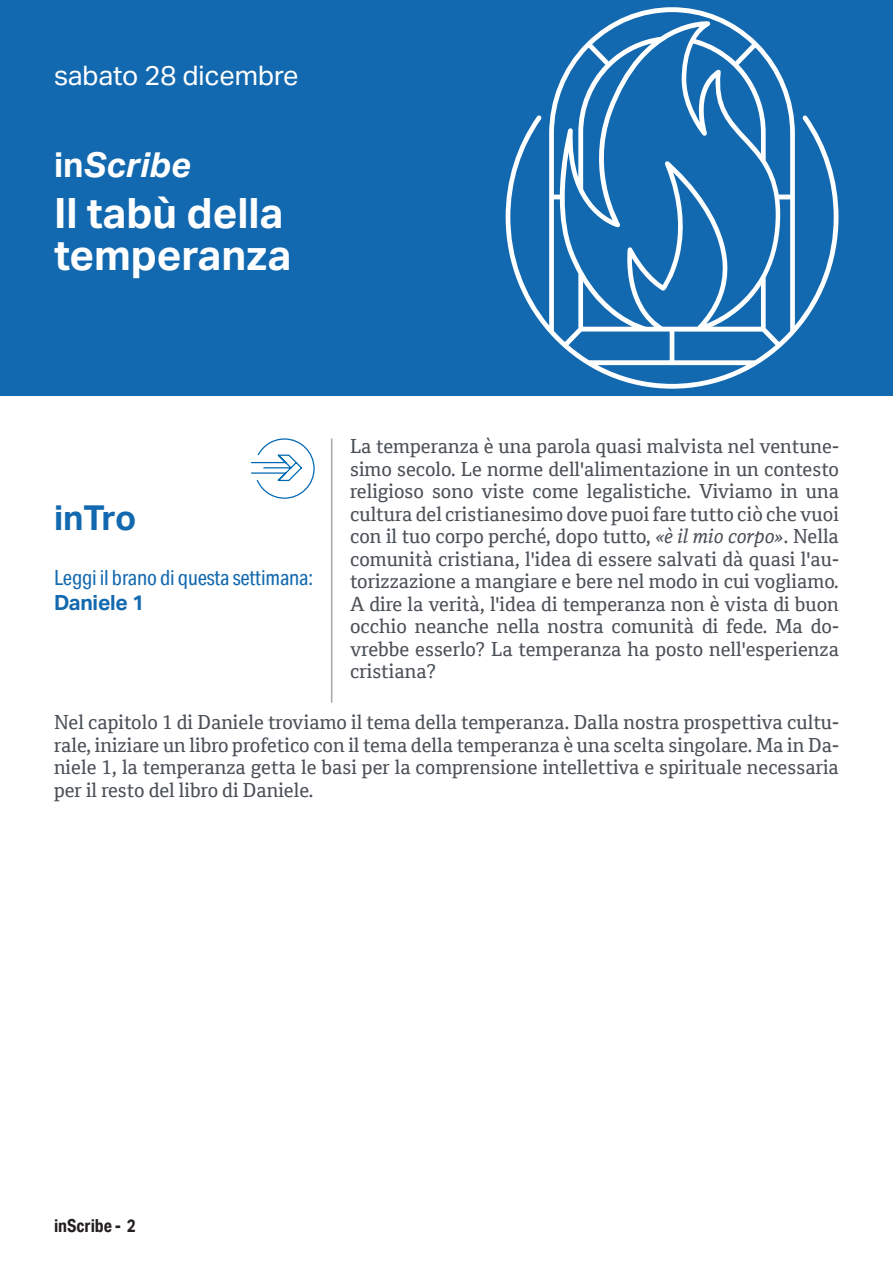
<style>
.page{position:relative;width:893px;height:1263px;background:#fff}
.page>*{position:absolute;margin:0;border:0;box-sizing:border-box;transform-origin:0 0}
.tit-giorno-02{font:700 42px/42px "Aktiv Grotesk";color:#fff}
.t1{font:italic 700 34.5px "Aktiv Grotesk";color:#fff}
.tit-sezione{font:700 34.5px "Aktiv Grotesk";letter-spacing:-.015em;color:#1369af}
.t2{font:27px "Aktiv Grotesk";color:#fff}
.commento{font:21px "Aktiv Grotesk Cd";letter-spacing:-.01em;color:#1369af}
.t3{font:700 21px "Aktiv Grotesk";letter-spacing:-.01em;color:#1369af}
.t4{font:19.5px/22.5px "Cordale";color:#4b5157;text-align:justify}
.t5{font:700 18px "Aktiv Grotesk Cd";color:#231f20}
.s1{font-style:normal}
.s2{font-family:"Cordale W01";font-style:italic}
</style>
<div class="page">
<div style="left:0;top:0;width:893px;height:395px;background:#1369af"></div>
<svg style="left:506px;top:7px;width:332px;height:382px"></svg>
<hr style="left:331px;top:438px;width:1px;height:265px;background:#4b5157">
<svg style="left:251px;top:438px;width:64px;height:61px"></svg>
<p class="t2" style="left:54px;top:59px;width:246px">sabato 28 dicembre</p>
<p class="t1" style="left:54px;top:143px;width:138px"><span class="s1">in</span>Scribe</p>
<p class="tit-giorno-02" style="left:54px;top:192px;width:239px">Il tabù della temperanza</p>
<p class="tit-sezione" style="left:54px;top:497px;width:84px">inTro</p>
<p class="commento" style="left:54px;top:565px;width:261px">Leggi il brano di questa settimana:</p>
<p class="t3" style="left:54px;top:591px;width:92px">Daniele 1</p>
<p class="t4" style="left:350px;top:435px;width:490px">La temperanza è una parola quasi malvista nel ventune&shy;simo secolo. Le norme dell'alimentazione in un contesto religioso sono viste come legalistiche. Viviamo in una cultura del cristianesimo dove puoi fare tutto ciò che vuoi con il tuo corpo perché, dopo tutto, <span class="s2">«è il mio corpo»</span>. Nella comunità cristiana, l'idea di essere salvati dà quasi l'au&shy;torizzazione a mangiare e bere nel modo in cui vogliamo.<br>A dire la verità, l'idea di temperanza non è vista di buon occhio neanche nella nostra comunità di fede. Ma do&shy;vrebbe esserlo? La temperanza ha posto nell'esperienza cristiana?</p>
<p class="t4" style="left:54px;top:711px;width:786px">Nel capitolo 1 di Daniele troviamo il tema della temperanza. Dalla nostra prospettiva cultu&shy;rale, iniziare un libro profetico con il tema della temperanza è una scelta singolare. Ma in Da&shy;niele 1, la temperanza getta le basi per la comprensione intellettiva e spirituale necessaria per il resto del libro di Daniele.</p>
<p class="t5" style="left:54px;top:1215px;width:83px">inScribe - 2</p>
</div>
